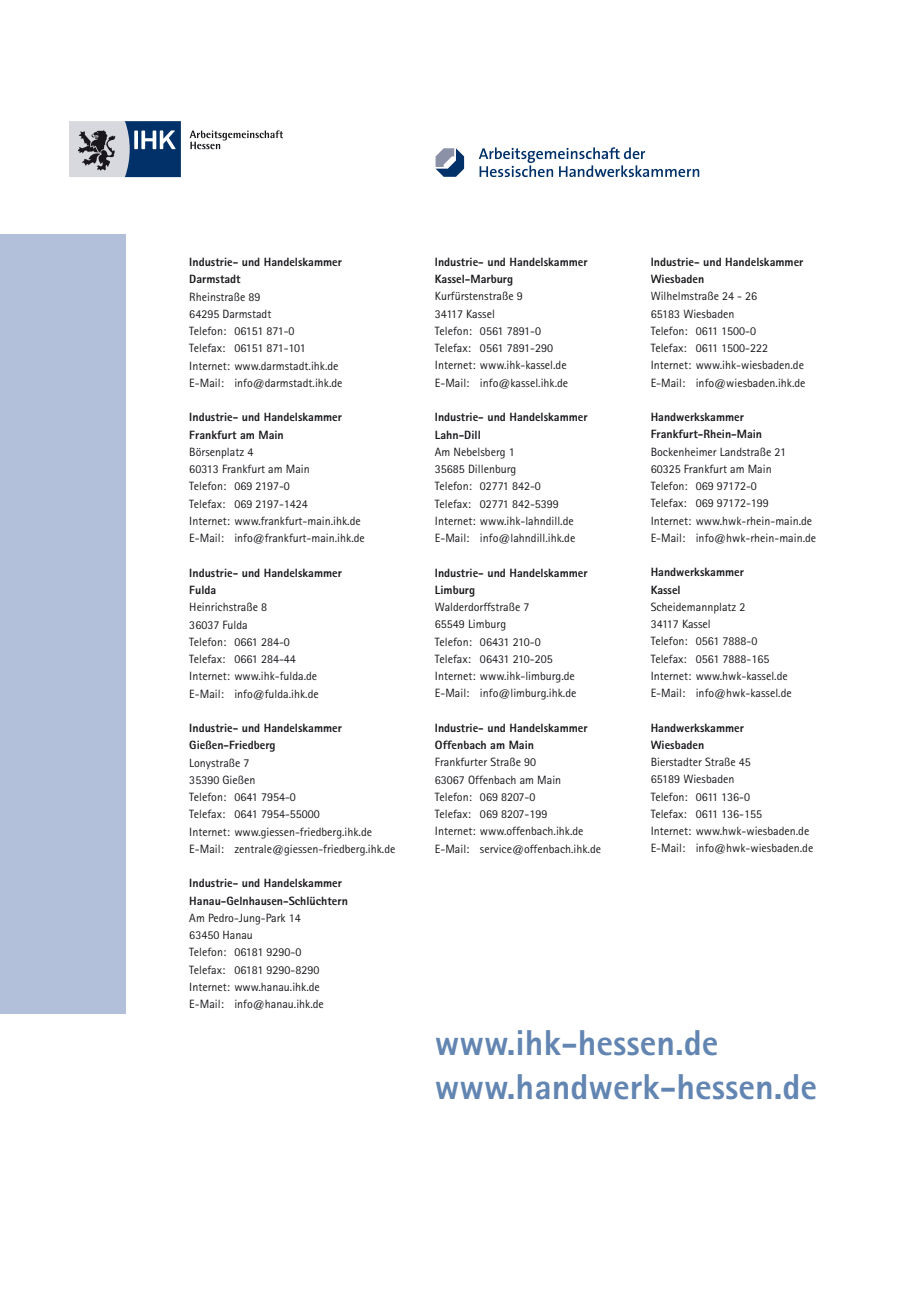
<style>
.page{position:relative;width:919px;height:1289px;background:#fff}
.page>*{position:absolute;margin:0;border:0;box-sizing:border-box;transform-origin:0 0}
.t1{font:800 36px/43.2px "Rotis Sans Serif";color:#6285b2}
.t2{font:12px/17.2px "Rotis Sans Serif";color:#1a171c}
.t3{font:800 12px/17.2px "Rotis Sans Serif";color:#1a171c}
</style>
<div class="page">
<div style="left:0;top:234px;width:125px;height:780px;background:#b2c0d9"></div>
<div style="left:124px;top:121px;width:57px;height:56px;background:#013168"></div>
<svg style="left:134px;top:130px;width:4px;height:19px"></svg>
<svg style="left:141px;top:130px;width:35px;height:19px"></svg>
<svg style="left:190px;top:130px;width:93px;height:19px"></svg>
<svg style="left:69px;top:121px;width:61px;height:56px;background:#abadb4"></svg>
<svg style="left:435px;top:148px;width:29px;height:29px"></svg>
<svg style="left:478px;top:147px;width:221px;height:30px"></svg>
<p class="t3" style="left:189px;top:253px;width:154px">Industrie- und Handelskammer<br>Darmstadt</p>
<p class="t2" style="left:189px;top:288px;width:155px">Rheinstraße 89<br>64295 Darmstadt<br>Telefon: 06151 871-0<br>Telefax: 06151 871-101<br>Internet: www.darmstadt.ihk.de<br>E-Mail: info@darmstadt.ihk.de</p>
<p class="t3" style="left:189px;top:408px;width:154px">Industrie- und Handelskammer<br>Frankfurt am Main</p>
<p class="t2" style="left:189px;top:443px;width:177px">Börsenplatz 4<br>60313 Frankfurt am Main<br>Telefon: 069 2197-0<br>Telefax: 069 2197-1424<br>Internet: www.frankfurt-main.ihk.de<br>E-Mail: info@frankfurt-main.ihk.de</p>
<p class="t3" style="left:189px;top:564px;width:154px">Industrie- und Handelskammer<br>Fulda</p>
<p class="t2" style="left:189px;top:598px;width:131px">Heinrichstraße 8<br>36037 Fulda<br>Telefon: 0661 284-0<br>Telefax: 0661 284-44<br>Internet: www.ihk-fulda.de<br>E-Mail: info@fulda.ihk.de</p>
<p class="t3" style="left:189px;top:719px;width:154px">Industrie- und Handelskammer<br>Gießen-Friedberg</p>
<p class="t2" style="left:189px;top:753px;width:208px">Lonystraße 7<br>35390 Gießen<br>Telefon: 0641 7954-0<br>Telefax: 0641 7954-55000<br>Internet: www.giessen-friedberg.ihk.de<br>E-Mail: zentrale@giessen-friedberg.ihk.de</p>
<p class="t3" style="left:189px;top:874px;width:160px">Industrie- und Handelskammer<br>Hanau-Gelnhausen-Schlüchtern</p>
<p class="t2" style="left:189px;top:909px;width:136px">Am Pedro-Jung-Park 14<br>63450 Hanau<br>Telefon: 06181 9290-0<br>Telefax: 06181 9290-8290<br>Internet: www.hanau.ihk.de<br>E-Mail: info@hanau.ihk.de</p>
<p class="t3" style="left:435px;top:253px;width:154px">Industrie- und Handelskammer<br>Kassel-Marburg</p>
<p class="t2" style="left:435px;top:288px;width:135px">Kurfürstenstraße 9<br>34117 Kassel<br>Telefon: 0561 7891-0<br>Telefax: 0561 7891-290<br>Internet: www.ihk-kassel.de<br>E-Mail: info@kassel.ihk.de</p>
<p class="t3" style="left:435px;top:408px;width:154px">Industrie- und Handelskammer<br>Lahn-Dill</p>
<p class="t2" style="left:435px;top:443px;width:142px">Am Nebelsberg 1<br>35685 Dillenburg<br>Telefon: 02771 842-0<br>Telefax: 02771 842-5399<br>Internet: www.ihk-lahndill.de<br>E-Mail: info@lahndill.ihk.de</p>
<p class="t3" style="left:435px;top:563px;width:154px">Industrie- und Handelskammer<br>Limburg</p>
<p class="t2" style="left:435px;top:598px;width:143px">Walderdorffstraße 7<br>65549 Limburg<br>Telefon: 06431 210-0<br>Telefax: 06431 210-205<br>Internet: www.ihk-limburg.de<br>E-Mail: info@limburg.ihk.de</p>
<p class="t3" style="left:435px;top:719px;width:154px">Industrie- und Handelskammer<br>Offenbach am Main</p>
<p class="t2" style="left:435px;top:753px;width:168px">Frankfurter Straße 90<br>63067 Offenbach am Main<br>Telefon: 069 8207-0<br>Telefax: 069 8207-199<br>Internet: www.offenbach.ihk.de<br>E-Mail: service@offenbach.ihk.de</p>
<p class="t3" style="left:650px;top:253px;width:154px">Industrie- und Handelskammer<br>Wiesbaden</p>
<p class="t2" style="left:650px;top:287px;width:156px">Wilhelmstraße 24 - 26<br>65183 Wiesbaden<br>Telefon: 0611 1500-0<br>Telefax: 0611 1500-222<br>Internet: www.ihk-wiesbaden.de<br>E-Mail: info@wiesbaden.ihk.de</p>
<p class="t3" style="left:650px;top:408px;width:113px">Handwerkskammer<br>Frankfurt-Rhein-Main</p>
<p class="t2" style="left:650px;top:443px;width:167px">Bockenheimer Landstraße 21<br>60325 Frankfurt am Main<br>Telefon: 069 97172-0<br>Telefax: 069 97172-199<br>Internet: www.hwk-rhein-main.de<br>E-Mail: info@hwk-rhein-main.de</p>
<p class="t3" style="left:650px;top:563px;width:95px">Handwerkskammer<br>Kassel</p>
<p class="t2" style="left:650px;top:598px;width:142px">Scheidemannplatz 2<br>34117 Kassel<br>Telefon: 0561 7888-0<br>Telefax: 0561 7888-165<br>Internet: www.hwk-kassel.de<br>E-Mail: info@hwk-kassel.de</p>
<p class="t3" style="left:650px;top:718px;width:95px">Handwerkskammer<br>Wiesbaden</p>
<p class="t2" style="left:650px;top:753px;width:164px">Bierstadter Straße 45<br>65189 Wiesbaden<br>Telefon: 0611 136-0<br>Telefax: 0611 136-155<br>Internet: www.hwk-wiesbaden.de<br>E-Mail: info@hwk-wiesbaden.de</p>
<h1 class="t1" style="left:435px;top:1021px;width:383px">www.ihk-hessen.de www.handwerk-hessen.de</h1>
</div>
